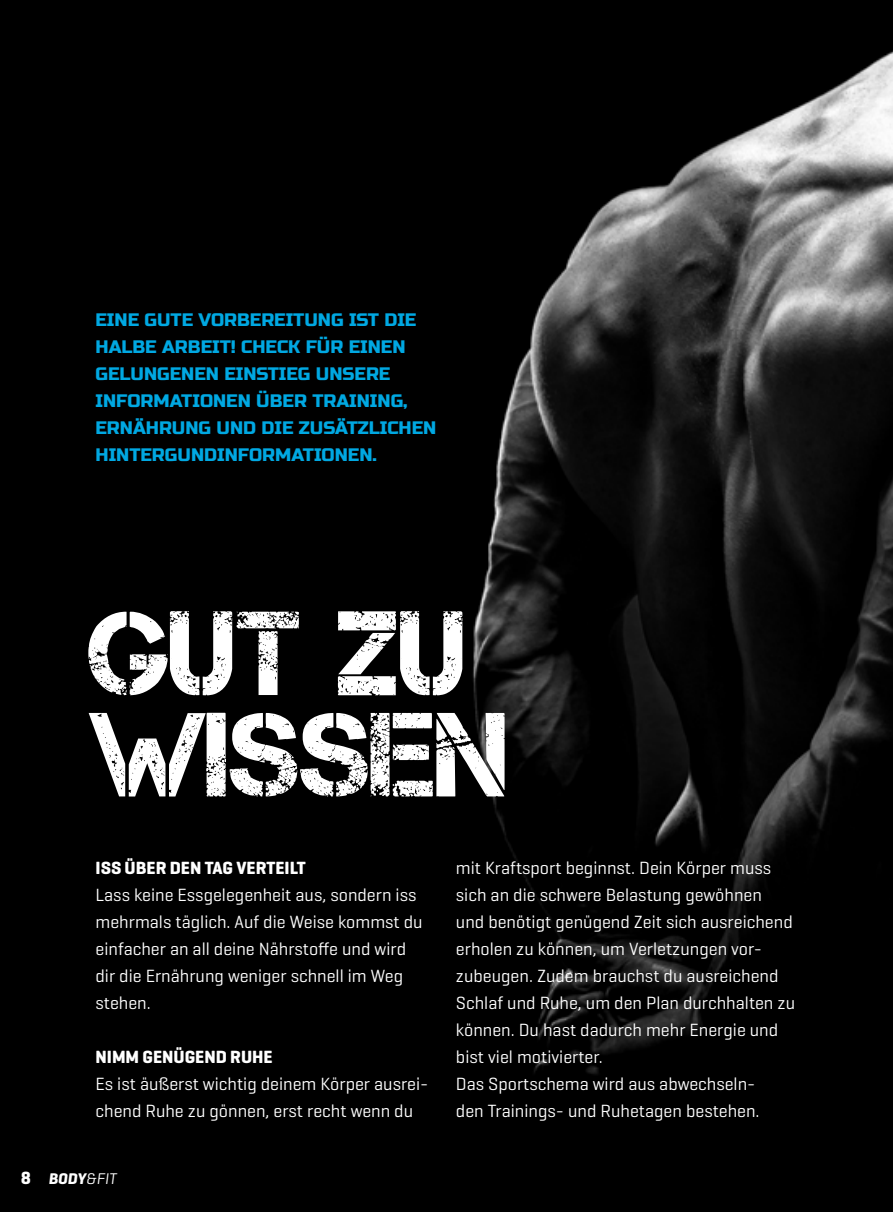
<style>
.page{position:relative;width:893px;height:1212px;background:#000}
.page>*{position:absolute;margin:0;border:0;box-sizing:border-box;transform-origin:0 0}
.t1{font:119.25px/101.2px "Captureit";color:#fff}
.t2{font:18px/27px "Geogrotesque";color:#fff}
.t3{font:18px/27px "Russo One";color:#00a8e2}
.t4{font:700 18px "Geogrotesque";color:#fff}
.t5{font:italic 700 15.75px "Geogrotesque";color:#fff}
.s1{font-style:normal;font-size:18px}
.s2{font-weight:400}
</style>
<div class="page">
<img style="left:473px;top:51px;width:420px;height:1023px">
<p class="t3" style="left:96px;top:306px;width:342px">EINE GUTE VORBEREITUNG IST DIE<br>HALBE ARBEIT! CHECK FÜR EINEN<br>GELUNGENEN EINSTIEG UNSERE<br>INFORMATIONEN ÜBER TRAINING,<br>ERNÄHRUNG UND DIE ZUSÄTZLICHEN<br>HINTERGUNDINFORMATIONEN.</p>
<h1 class="t1" style="left:88px;top:603px;width:422px">GUT ZU<br>WISSEN</h1>
<p class="t4" style="left:96px;top:856px;width:212px">ISS ÜBER DEN TAG VERTEILT</p>
<p class="t2" style="left:96px;top:881px;width:329px">Lass keine Essgelegenheit aus, sondern iss mehrmals täglich. Auf die Weise kommst du einfacher an all deine Nährstoffe und wird dir die Ernährung weniger schnell im Weg stehen.</p>
<p class="t4" style="left:96px;top:1045px;width:179px">NIMM GENÜGEND RUHE</p>
<p class="t2" style="left:96px;top:1070px;width:334px">Es ist äußerst wichtig deinem Körper ausrei&shy;chend Ruhe zu gönnen, erst recht wenn du</p>
<p class="t5" style="left:21px;top:1169px;width:97px"><span class="s1">8</span> BODY<span class="s2">&amp;FIT</span></p>
<p class="t2" style="left:456px;top:854px;width:341px">mit Kraftsport beginnst. Dein Körper muss sich an die schwere Belastung gewöhnen<br>und benötigt genügend Zeit sich ausreichend erholen zu können, um Verletzungen vor&shy;zubeugen. Zudem brauchst du ausreichend Schlaf und Ruhe, um den Plan durchhalten zu können. Du hast dadurch mehr Energie und bist viel motivierter.<br>Das Sportschema wird aus abwechseln-<br>den Trainings- und Ruhetagen bestehen.</p>
</div>
